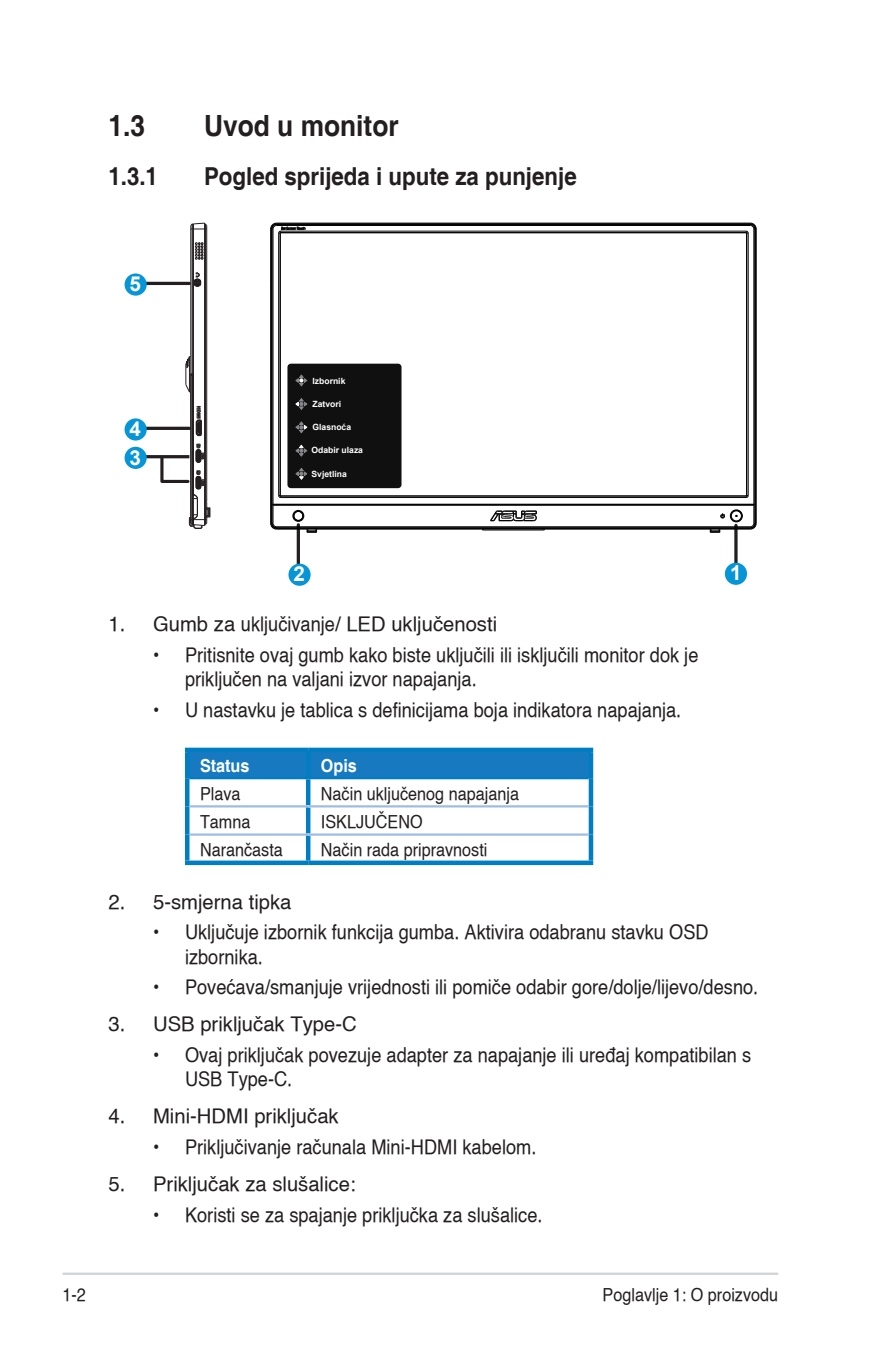
<style>
.page{position:relative;width:893px;height:1346px;background:#fff}
.page>*{position:absolute;margin:0;border:0;box-sizing:border-box;transform-origin:0 0}
.Heading_1{font:700 29.25px "Helvetica";color:#231f20;scale:.9 1}
.Heading_2{font:700 24.75px "Helvetica";color:#231f20;scale:.9 1}
.t1{font:700 20.7px "Arial";color:#fff}
.t2{font:20.25px/24.3px "Helvetica";color:#231f20;scale:.9 1}
.t3{font:20.25px "Helvetica";color:#231f20}
.Table_Text_-new{font:18px "Helvetica";color:#231f20;scale:.9 1}
.Table_Text_Head_-_new{font:700 18px "Helvetica";color:#fff;scale:.9 1}
.t4{font:700 8.55px "Arial";color:#fff}
</style>
<div class="page">
<hr style="left:63px;top:1272px;width:715px;height:3px;background:#d1d2d4">
<svg style="left:734px;top:525px;width:4px;height:38px"></svg>
<hr style="left:145px;top:455px;width:44px;height:3px;background:#231f20">
<hr style="left:297px;top:525px;width:3px;height:44px;background:#231f20">
<div style="left:725px;top:563px;width:22px;height:22px;background:#0695d6;border-radius:50%"></div>
<div style="left:125px;top:447px;width:22px;height:22px;background:#0695d6;border-radius:50%"></div>
<hr style="left:145px;top:427px;width:44px;height:3px;background:#231f20">
<div style="left:125px;top:418px;width:22px;height:22px;background:#0695d6;border-radius:50%"></div>
<hr style="left:145px;top:282px;width:44px;height:3px;background:#231f20">
<div style="left:125px;top:273px;width:22px;height:23px;background:#0695d6;border-radius:50%"></div>
<div style="left:288px;top:564px;width:23px;height:22px;background:#0695d6;border-radius:50%"></div>
<div style="left:287px;top:364px;width:114px;height:124px;background:#101010;border-radius:4px"></div>
<svg style="left:295px;top:374px;width:13px;height:13px"></svg>
<svg style="left:295px;top:398px;width:13px;height:12px"></svg>
<svg style="left:295px;top:421px;width:13px;height:13px"></svg>
<svg style="left:295px;top:444px;width:13px;height:13px"></svg>
<svg style="left:295px;top:468px;width:13px;height:12px"></svg>
<hr style="left:270px;top:229px;width:1px;height:294px;background:#030303">
<hr style="left:271px;top:229px;width:1px;height:294px;background:#030303">
<hr style="left:272px;top:229px;width:1px;height:294px;background:#030303">
<hr style="left:273px;top:229px;width:1px;height:275px;background:#030303">
<hr style="left:278px;top:233px;width:1px;height:262px;background:#030303">
<hr style="left:280px;top:233px;width:1px;height:262px;background:#030303">
<hr style="left:483px;top:530px;width:61px;height:1px;background:#030303">
<hr style="left:277px;top:529px;width:473px;height:1px;background:#030303">
<hr style="left:277px;top:528px;width:473px;height:1px;background:#030303">
<hr style="left:277px;top:527px;width:473px;height:1px;background:#030303">
<hr style="left:277px;top:526px;width:473px;height:1px;background:#030303">
<hr style="left:273px;top:505px;width:481px;height:1px;background:#030303">
<hr style="left:273px;top:504px;width:481px;height:1px;background:#030303">
<hr style="left:281px;top:497px;width:465px;height:1px;background:#030303">
<hr style="left:281px;top:496px;width:465px;height:1px;background:#030303">
<hr style="left:281px;top:495px;width:465px;height:1px;background:#030303">
<hr style="left:281px;top:232px;width:465px;height:1px;background:#030303">
<hr style="left:281px;top:231px;width:465px;height:1px;background:#030303">
<hr style="left:277px;top:225px;width:473px;height:1px;background:#030303">
<hr style="left:277px;top:224px;width:473px;height:1px;background:#030303">
<hr style="left:277px;top:223px;width:473px;height:1px;background:#030303">
<hr style="left:746px;top:233px;width:1px;height:262px;background:#030303">
<hr style="left:748px;top:233px;width:1px;height:262px;background:#030303">
<hr style="left:753px;top:229px;width:1px;height:275px;background:#030303">
<hr style="left:754px;top:229px;width:1px;height:294px;background:#030303">
<hr style="left:755px;top:229px;width:1px;height:294px;background:#030303">
<hr style="left:756px;top:229px;width:1px;height:294px;background:#030303">
<div style="left:294px;top:511px;width:9px;height:9px;border:1px solid #030303;border-radius:50%"></div>
<svg style="left:270px;top:504px;width:7px;height:25px"></svg>
<div style="left:731px;top:510px;width:11px;height:11px;border:1px solid #030303;border-radius:50%"></div>
<div style="left:731px;top:511px;width:10px;height:10px;border:1px solid #030303;border-radius:50%"></div>
<svg style="left:750px;top:504px;width:6px;height:25px"></svg>
<svg style="left:746px;top:223px;width:10px;height:11px"></svg>
<svg style="left:307px;top:529px;width:10px;height:4px"></svg>
<svg style="left:710px;top:529px;width:10px;height:4px"></svg>
<svg style="left:720px;top:513px;width:5px;height:5px"></svg>
<div style="left:293px;top:510px;width:11px;height:11px;border:1px solid #030303;border-radius:50%"></div>
<div style="left:730px;top:510px;width:12px;height:12px;border:1px solid #030303;border-radius:50%"></div>
<svg style="left:490px;top:511px;width:47px;height:10px"></svg>
<svg style="left:270px;top:223px;width:36px;height:11px"></svg>
<hr style="left:190px;top:226px;width:1px;height:148px;background:#231f20">
<hr style="left:190px;top:375px;width:1px;height:148px;background:#231f20">
<hr style="left:192px;top:224px;width:1px;height:150px;background:#231f20">
<hr style="left:192px;top:375px;width:1px;height:150px;background:#231f20">
<hr style="left:193px;top:224px;width:1px;height:271px;background:#231f20">
<hr style="left:204px;top:223px;width:1px;height:302px;background:#231f20">
<hr style="left:205px;top:224px;width:1px;height:300px;background:#231f20">
<hr style="left:206px;top:225px;width:1px;height:276px;background:#231f20">
<svg style="left:191px;top:223px;width:16px;height:7px"></svg>
<svg style="left:185px;top:356px;width:8px;height:38px"></svg>
<svg style="left:194px;top:272px;width:7px;height:15px"></svg>
<svg style="left:195px;top:406px;width:7px;height:30px"></svg>
<svg style="left:195px;top:243px;width:8px;height:16px"></svg>
<svg style="left:159px;top:444px;width:51px;height:85px"></svg>
<div style="left:189px;top:752px;width:400px;height:25px;background:#177ac0"></div>
<hr style="left:185px;top:752px;width:4px;height:26px;background:#007dc3">
<hr style="left:185px;top:748px;width:123px;height:4px;background:#007dc3">
<hr style="left:306px;top:752px;width:4px;height:25px;background:#007dc3">
<hr style="left:589px;top:752px;width:4px;height:26px;background:#007dc3">
<hr style="left:308px;top:748px;width:285px;height:4px;background:#007dc3">
<hr style="left:185px;top:778px;width:4px;height:28px;background:#007dc3">
<hr style="left:189px;top:777px;width:119px;height:2px;background:#007dc3">
<hr style="left:306px;top:779px;width:4px;height:26px;background:#007dc3">
<hr style="left:589px;top:778px;width:4px;height:28px;background:#007dc3">
<hr style="left:308px;top:777px;width:281px;height:2px;background:#007dc3">
<hr style="left:185px;top:806px;width:4px;height:28px;background:#007dc3">
<hr style="left:189px;top:805px;width:119px;height:2px;background:#9fbde2">
<hr style="left:306px;top:807px;width:4px;height:26px;background:#007dc3">
<hr style="left:589px;top:806px;width:4px;height:28px;background:#007dc3">
<hr style="left:308px;top:805px;width:281px;height:2px;background:#9fbde2">
<hr style="left:185px;top:834px;width:4px;height:26px;background:#007dc3">
<hr style="left:189px;top:833px;width:119px;height:3px;background:#9fbde2">
<div style="left:185px;top:860px;width:123px;height:5px;background:#007dc3"></div>
<hr style="left:306px;top:836px;width:4px;height:24px;background:#007dc3">
<hr style="left:589px;top:834px;width:4px;height:26px;background:#007dc3">
<hr style="left:308px;top:833px;width:281px;height:3px;background:#9fbde2">
<div style="left:308px;top:860px;width:285px;height:5px;background:#007dc3"></div>
<p class="Heading_1" style="left:108px;top:108px;width:42px">1.3</p>
<p class="Heading_1" style="left:204px;top:108px;width:218px">Uvod u monitor</p>
<p class="Heading_2" style="left:108px;top:161px;width:57px">1.3.1</p>
<p class="Heading_2" style="left:204px;top:161px;width:415px">Pogled sprijeda i upute za punjenje</p>
<p class="t1" style="left:130px;top:269px;width:13px">5</p>
<p class="t1" style="left:130px;top:414px;width:13px">4</p>
<p class="t1" style="left:130px;top:443px;width:13px">3</p>
<p class="t4" style="left:312px;top:374px;width:34px">Izbornik</p>
<p class="t4" style="left:312px;top:398px;width:30px">Zatvori</p>
<p class="t4" style="left:312px;top:421px;width:40px">Glasnoća</p>
<p class="t4" style="left:311px;top:444px;width:53px">Odabir ulaza</p>
<p class="t4" style="left:311px;top:468px;width:37px">Svjetlina</p>
<p class="t1" style="left:293px;top:559px;width:13px">2</p>
<p class="t1" style="left:730px;top:558px;width:13px">1</p>
<p class="t3" style="left:108px;top:611px;width:390px">1. Gumb za uključivanje/ LED uključenosti</p>
<p class="t2" style="left:185px;top:642px;width:572px;text-indent:-32px">• Pritisnite ovaj gumb kako biste uključili ili isključili monitor dok je priključen na valjani izvor napajanja.</p>
<p class="t2" style="left:153px;top:697px;width:588px">• U nastavku je tablica s definicijama boja indikatora napajanja.</p>
<p class="Table_Text_Head_-_new" style="left:200px;top:754px;width:57px">Status</p>
<p class="Table_Text_Head_-_new" style="left:321px;top:754px;width:42px">Opis</p>
<p class="Table_Text_-new" style="left:200px;top:782px;width:47px">Plava</p>
<p class="Table_Text_-new" style="left:321px;top:782px;width:222px">Način uključenog napajanja</p>
<p class="Table_Text_-new" style="left:200px;top:810px;width:58px">Tamna</p>
<p class="Table_Text_-new" style="left:321px;top:810px;width:115px">ISKLJUČENO</p>
<p class="Table_Text_-new" style="left:200px;top:839px;width:94px">Narančasta</p>
<p class="Table_Text_-new" style="left:321px;top:839px;width:187px">Način rada pripravnosti</p>
<p class="t3" style="left:108px;top:889px;width:185px">2. 5-smjerna tipka</p>
<p class="t2" style="left:185px;top:919px;width:583px;text-indent:-32px">• Uključuje izbornik funkcija gumba. Aktivira odabranu stavku OSD izbornika.</p>
<p class="t2" style="left:153px;top:974px;width:674px">• Povećava/smanjuje vrijednosti ili pomiče odabir gore/dolje/lijevo/desno.</p>
<p class="t3" style="left:108px;top:1011px;width:250px">3. USB priključak Type-C</p>
<p class="t2" style="left:185px;top:1042px;width:631px;text-indent:-32px">• Ovaj priključak povezuje adapter za napajanje ili uređaj kompatibilan s<br>USB Type-C.</p>
<p class="t3" style="left:108px;top:1103px;width:232px">4. Mini-HDMI priključak</p>
<p class="t2" style="left:153px;top:1134px;width:427px">• Priključivanje računala Mini-HDMI kabelom.</p>
<p class="t3" style="left:108px;top:1171px;width:249px">5. Priključak za slušalice:</p>
<p class="t2" style="left:153px;top:1202px;width:434px">• Koristi se za spajanje priključka za slušalice.</p>
<p class="Table_Text_-new" style="left:63px;top:1283px;width:28px">1-2</p>
<p class="Table_Text_-new" style="left:603px;top:1283px;width:197px">Poglavlje 1: O proizvodu</p>
</div>
